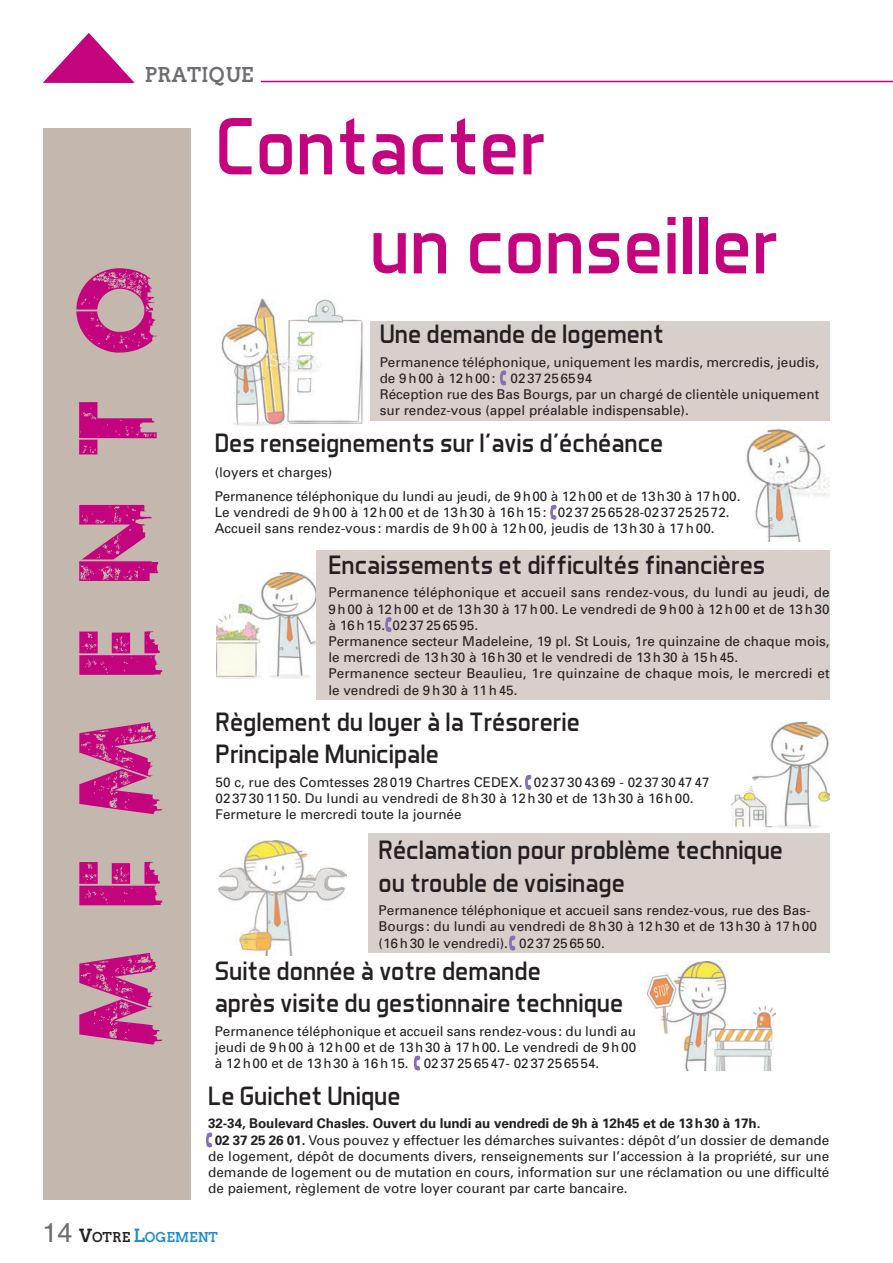
<style>
.page{position:relative;width:893px;height:1263px;background:#fff}
.page>*{position:absolute;margin:0;border:0;box-sizing:border-box;transform-origin:0 0}
.t1{font:108px "Urban Jungle DEMO";letter-spacing:.45em;color:#c4047f}
.t2{font:82.5px/99px "Aero Matics";color:#c4047f}
.t3{font:27px/32.4px "Aero Matics";color:#231f20}
.t4{font:700 20.25px "Twentytwelve Slab";color:#6c6d70}
.t5{font:13.5px/16.2px "Univers";color:#231f20}
.t6{font:700 13.5px "Univers";letter-spacing:-.01em;color:#231f20}
.t7{font:700 13.5px "Twentytwelve Slab";color:#238acb}
.s1{font-weight:700}
.s2{font-family:"Helvetica";font-weight:400;font-size:27px;color:#6c6d70}
.s3{font-size:18px;color:#231f20}
.s4{color:#231f20}
.s5{font-size:18px}
</style>
<div class="page">
<div style="left:228px;top:321px;width:602px;height:99px;background:#d8cfca"></div>
<div style="left:316px;top:551px;width:514px;height:149px;background:#d8cfca"></div>
<div style="left:368px;top:833px;width:462px;height:120px;background:#d8cfca"></div>
<div style="left:43px;top:128px;width:148px;height:1071px;background:#c4b8ae"></div>
<hr style="left:261px;top:81px;width:632px;height:1px;background:#c4047f">
<svg style="left:43px;top:33px;width:92px;height:50px"></svg>
<img style="left:221px;top:298px;width:149px;height:128px">
<img style="left:746px;top:427px;width:84px;height:114px">
<img style="left:216px;top:572px;width:99px;height:107px">
<img style="left:732px;top:722px;width:98px;height:106px">
<img style="left:218px;top:841px;width:128px;height:115px">
<img style="left:648px;top:961px;width:127px;height:109px">
<h3 class="t4" style="left:144px;top:63px;width:111px">PRATIQUE</h3>
<h2 class="t2" style="left:369px;top:105px;width:410px;text-indent:-154px">Contacter<br>un conseiller</h2>
<h1 class="t1" style="left:60px;top:1043px;width:776px;rotate:-90deg">MEMENTO</h1>
<h3 class="t3" style="left:380px;top:320px;width:285px">Une demande de logement</h3>
<p class="t5" style="left:380px;top:355px;width:441px">Permanence téléphonique, uniquement les mardis, mercredis, jeudis, de 9h00 à 12h00: 0237256594<br>Réception rue des Bas Bourgs, par un chargé de clientèle uniquement sur rendez-vous (appel préalable indispensable).</p>
<h3 class="t3" style="left:215px;top:429px;width:450px">Des renseignements sur l’avis d’échéance</h3>
<p class="t5" style="left:215px;top:461px;width:527px;line-height:23.7px">(loyers et charges)<br>Permanence téléphonique du lundi au jeudi, de 9h00 à 12h00 et de 13h30 à 17h00.</p>
<p class="t5" style="left:215px;top:505px;width:516px">Le vendredi de 9h00 à 12h00 et de 13h30 à 16h15: 0237256528-0237252572.<br>Accueil sans rendez-vous: mardis de 9h00 à 12h00, jeudis de 13h30 à 17h00.</p>
<h3 class="t3" style="left:328px;top:551px;width:438px">Encaissements et difficultés financières</h3>
<p class="t5" style="left:328px;top:586px;width:503px">Permanence téléphonique et accueil sans rendez-vous, du lundi au jeudi, de 9h 00 à 12h00 et de 13h30 à 17h00. Le vendredi de 9h00 à 12h00 et de 13h30 à 16h15. 0237256595.<br>Permanence secteur Madeleine, 19 pl. St Louis, 1re quinzaine de chaque mois, le mercredi de 13h30 à 16h30 et le vendredi de 13h30 à 15h45.<br>Permanence secteur Beaulieu, 1re quinzaine de chaque mois, le mercredi et le vendredi de 9h30 à 11h45.</p>
<h3 class="t3" style="left:216px;top:708px;width:366px">Règlement du loyer à la Trésorerie<br>Principale Municipale</h3>
<p class="t5" style="left:216px;top:775px;width:495px">50 c, rue des Comtesses 28019 Chartres CEDEX. 0237304369 - 0237304747<br>0237301150. Du lundi au vendredi de 8h30 à 12h30 et de 13h30 à 16h00.<br>Fermeture le mercredi toute la journée</p>
<h3 class="t3" style="left:379px;top:836px;width:406px">Réclamation pour problème technique ou trouble de voisinage</h3>
<p class="t5" style="left:379px;top:904px;width:440px">Permanence téléphonique et accueil sans rendez-vous, rue des Bas-<br>Bourgs: du lundi au vendredi de 8h30 à 12h30 et de 13h30 à 17h00 (16h30 le vendredi). 0237256550.</p>
<h3 class="t3" style="left:215px;top:957px;width:410px">Suite donnée à votre demande<br>après visite du gestionnaire technique</h3>
<p class="t5" style="left:215px;top:1024px;width:423px;text-align:justify">Permanence téléphonique et accueil sans rendez-vous: du lundi au jeudi de 9h00 à 12h00 et de 13h30 à 17h00. Le vendredi de 9h00 à 12h00 et de 13h30 à 16h15. 0237256547- 0237256554.</p>
<h3 class="t3" style="left:208px;top:1082px;width:194px">Le Guichet Unique</h3>
<p class="t6" style="left:208px;top:1118px;width:554px">32-34, Boulevard Chasles. Ouvert du lundi au vendredi de 9h à 12h45 et de 13h30 à 17h.</p>
<p class="t5" style="left:215px;top:1133px;width:616px"><span class="s1">02 37 25 26 01.</span> Vous pouvez y effectuer les démarches suivantes: dépôt d’un dossier de demande</p>
<p class="t5" style="left:208px;top:1149px;width:623px">de logement, dépôt de documents divers, renseignements sur l’accession à la propriété, sur une</p>
<p class="t5" style="left:208px;top:1165px;width:623px">demande de logement ou de mutation en cours, information sur une réclamation ou une difficulté</p>
<p class="t5" style="left:208px;top:1181px;width:421px">de paiement, règlement de votre loyer courant par carte bancaire.</p>
<p class="t7" style="left:43px;top:1229px;width:177px"><span class="s2">14</span> <span class="s3">V</span><span class="s4">OTRE</span> <span class="s5">L</span>OGEMENT</p>
</div>
